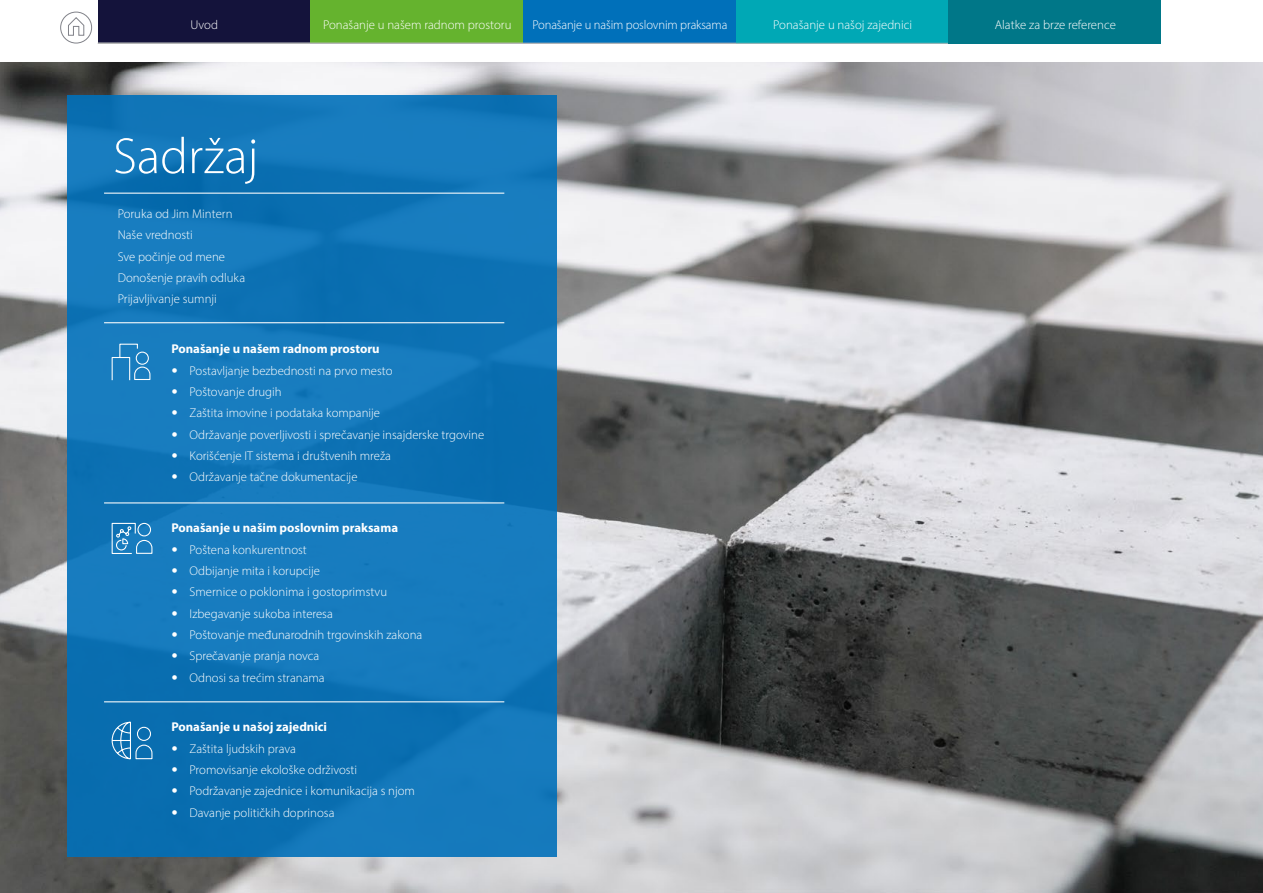
<style>
.page{position:relative;width:1263px;height:893px;background:#fff}
.page>*{position:absolute;margin:0;border:0;box-sizing:border-box;transform-origin:0 0}
.t1{font:300 51.15px "Myriad Pro";color:#fff}
.t2{font:300 12.75px/21.3px "Myriad Pro";color:#fff}
.t3{font:700 12.75px "Myriad Pro";color:#fff}
.s1{font-family:"Helvetica Neue LT Std"}
</style>
<div class="page">
<div style="left:60px;top:12px;width:32px;height:31px;border:1px solid #818289;border-radius:50%"></div>
<svg style="left:68px;top:17px;width:16px;height:19px"></svg>
<img style="left:0;top:62px;width:1263px;height:831px">
<div style="left:67px;top:96px;width:490px;height:761px;background:linear-gradient(to right,#1175b8,#1377ba)"></div>
<svg style="left:111px;top:522px;width:42px;height:32px"></svg>
<svg style="left:111px;top:343px;width:40px;height:38px;background:#358dc7"></svg>
<svg style="left:111px;top:721px;width:42px;height:39px;background:#3386bd"></svg>
<hr style="left:104px;top:322px;width:400px;height:1px;background:#fff">
<hr style="left:104px;top:193px;width:400px;height:1px;background:#fff">
<hr style="left:104px;top:502px;width:400px;height:1px;background:#fff">
<hr style="left:104px;top:701px;width:400px;height:1px;background:#fff">
<div style="left:98px;top:0;width:213px;height:43px;background:#14133b"></div>
<div style="left:311px;top:0;width:212px;height:43px;background:#65b32e"></div>
<div style="left:523px;top:0;width:213px;height:43px;background:#0070ba"></div>
<div style="left:736px;top:0;width:212px;height:43px;background:#00a8b5"></div>
<hr style="left:98px;top:43px;width:1063px;height:1px;background:#b6b7b7">
<div style="left:948px;top:0;width:213px;height:43px;background:#078"></div>
<p class="t2" style="left:191px;top:14px;width:29px">Uvod</p>
<p class="t2" style="left:323px;top:14px;width:190px">Ponašanje u našem radnom prostoru</p>
<p class="t2" style="left:532px;top:14px;width:197px">Ponašanje u našim poslovnim praksama</p>
<p class="t2" style="left:773px;top:14px;width:140px">Ponašanje u našoj zajednici</p>
<p class="t2" style="left:995px;top:14px;width:123px">Alatke za brze reference</p>
<h1 class="t1" style="left:113px;top:125px;width:147px">Sadržaj</h1>
<p class="t2" style="left:118px;top:203px;width:129px">Poruka od Jim Mintern<br>Naše vrednosti<br>Sve počinje od mene<br>Donošenje pravih odluka<br>Prijavljivanje sumnji</p>
<p class="t3" style="left:171px;top:341px;width:210px">Ponašanje u našem radnom prostoru</p>
<p class="t2" style="left:171px;top:359px;width:223px"><span class="s1">•</span> Postavljanje bezbednosti na prvo mesto</p>
<p class="t2" style="left:171px;top:381px;width:112px"><span class="s1">•</span> Poštovanje drugih</p>
<p class="t2" style="left:171px;top:402px;width:210px"><span class="s1">•</span> Zaštita imovine i podataka kompanije</p>
<p class="t2" style="left:171px;top:424px;width:314px"><span class="s1">•</span> Održavanje poverljivosti i sprečavanje insajderske trgovine</p>
<p class="t2" style="left:171px;top:445px;width:221px"><span class="s1">•</span> Korišćenje IT sistema i društvenih mreža</p>
<p class="t2" style="left:171px;top:466px;width:188px"><span class="s1">•</span> Održavanje tačne dokumentacije</p>
<p class="t3" style="left:171px;top:520px;width:228px">Ponašanje u našim poslovnim praksama</p>
<p class="t2" style="left:171px;top:539px;width:137px"><span class="s1">•</span> Poštena konkurentnost</p>
<p class="t2" style="left:171px;top:560px;width:150px"><span class="s1">•</span> Odbijanje mita i korupcije</p>
<p class="t2" style="left:171px;top:581px;width:217px"><span class="s1">•</span> Smernice o poklonima i gostoprimstvu</p>
<p class="t2" style="left:171px;top:603px;width:163px"><span class="s1">•</span> Izbegavanje sukoba interesa</p>
<p class="t2" style="left:171px;top:624px;width:252px"><span class="s1">•</span> Poštovanje međunarodnih trgovinskih zakona</p>
<p class="t2" style="left:171px;top:645px;width:149px"><span class="s1">•</span> Sprečavanje pranja novca</p>
<p class="t2" style="left:171px;top:667px;width:155px"><span class="s1">•</span> Odnosi sa trećim stranama</p>
<p class="t3" style="left:171px;top:719px;width:157px">Ponašanje u našoj zajednici</p>
<p class="t2" style="left:171px;top:738px;width:126px"><span class="s1">•</span> Zaštita ljudskih prava</p>
<p class="t2" style="left:171px;top:759px;width:187px"><span class="s1">•</span> Promovisanje ekološke održivosti</p>
<p class="t2" style="left:171px;top:780px;width:245px"><span class="s1">•</span> Podržavanje zajednice i komunikacija s njom</p>
<p class="t2" style="left:171px;top:802px;width:165px"><span class="s1">•</span> Davanje političkih doprinosa</p>
</div>
